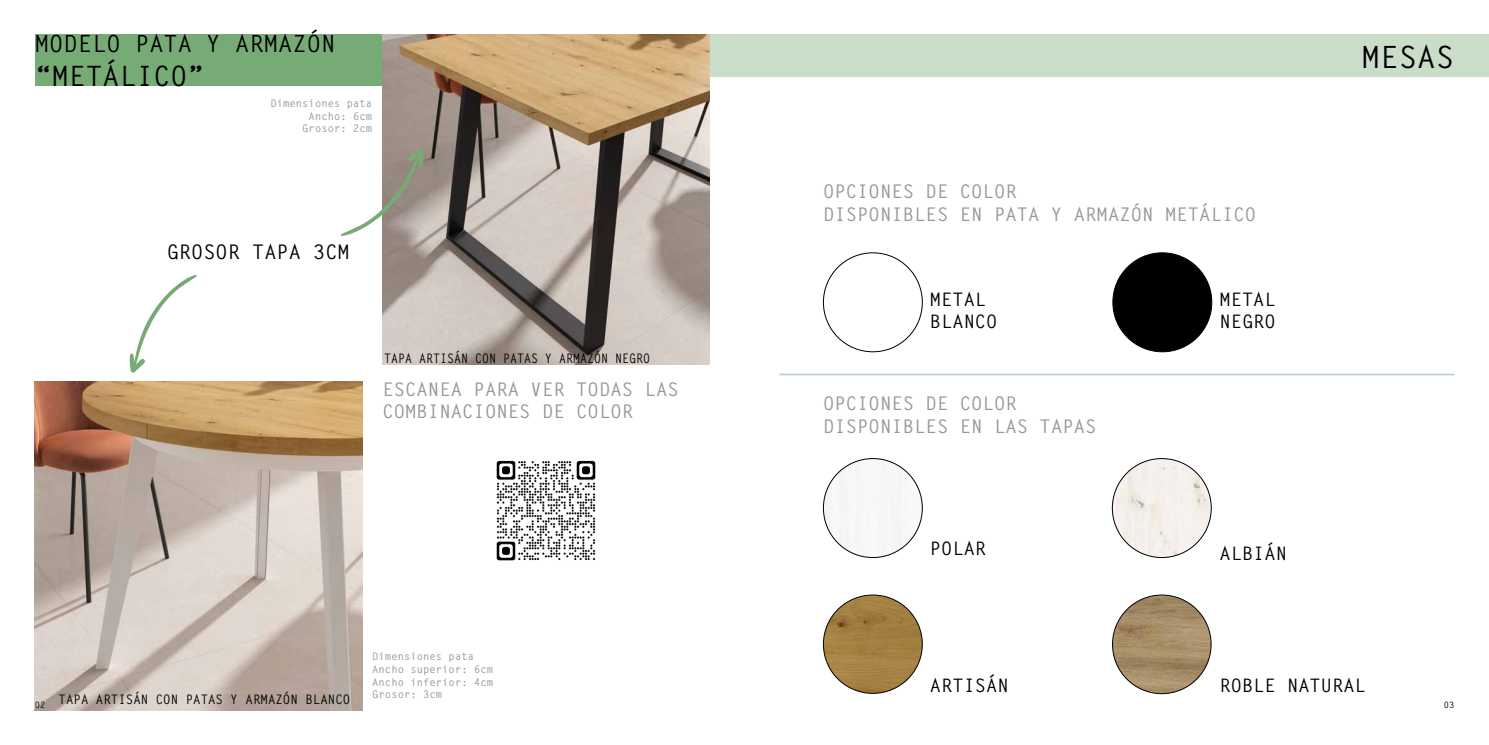
<style>
.page{position:relative;width:1489px;height:745px;background:#fff}
.page>*{position:absolute;margin:0;border:0;box-sizing:border-box;transform-origin:0 0}
.t1{font:700 30.62px "Letter Gothic Std";letter-spacing:.005em;color:#000}
.t2{font:700 28px "Letter Gothic Std";letter-spacing:.005em;color:#000}
.t3{font:700 23.62px "Letter Gothic Std";letter-spacing:.005em;color:#000}
.t4{font:700 20.12px "Letter Gothic Std";letter-spacing:.005em;color:#000}
.t5{font:700 18.81px/22.6px "Letter Gothic Std";letter-spacing:.005em;color:#979696}
.t6{font:700 18.55px/22.3px "Letter Gothic Std";letter-spacing:.005em;color:#000}
.t7{font:700 13.12px "Letter Gothic Std";letter-spacing:.005em;color:#000;scale:.94 1}
.t8{font:700 13.12px "Letter Gothic Std";letter-spacing:.005em;color:#000;scale:.88 1}
.t9{font:700 10.5px/12.6px "Letter Gothic Std";letter-spacing:.005em;color:#979696;text-align:right}
.t10{font:700 8.75px "Letter Gothic Std";color:#000}
</style>
<div class="page">
<img style="left:35px;top:381px;width:327px;height:328px">
<div style="left:709px;top:35px;width:779px;height:42px;background:#c9ddc8"></div>
<div style="left:1112px;top:253px;width:99px;height:98px;background:#000;border-radius:50%"></div>
<img style="left:1112px;top:458px;width:99px;height:99px;border-radius:49px">
<img style="left:1112px;top:594px;width:98px;height:99px;border-radius:49px">
<div style="left:823px;top:458px;width:99px;height:99px;background:#f8f7f6;border-radius:49px"></div>
<img style="left:823px;top:596px;width:99px;height:97px">
<div style="left:35px;top:35px;width:347px;height:51px;background:#77ab76"></div>
<img style="left:382px;top:35px;width:327px;height:330px">
<img style="left:496px;top:460px;width:100px;height:101px">
<svg style="left:341px;top:148px;width:83px;height:88px"></svg>
<svg style="left:129px;top:274px;width:68px;height:99px"></svg>
<hr style="left:779px;top:373px;width:675px;height:2px;background:#77ab76">
<p class="t3" style="left:35px;top:29px;width:302px">MODELO PATA Y ARMAZÓN</p>
<h2 class="t2" style="left:35px;top:59px;width:171px">“METÁLICO”</h2>
<p class="t9" style="left:270px;top:97px;width:103px">Dimensiones pata<br>Ancho: 6cm<br>Grosor: 2cm</p>
<p class="t4" style="left:167px;top:240px;width:184px">GROSOR TAPA 3CM</p>
<p class="t8" style="left:384px;top:350px;width:304px">TAPA ARTISÁN CON PATAS Y ARMAZÓN NEGRO</p>
<p class="t5" style="left:382px;top:377px;width:298px">ESCANEA PARA VER TODAS LAS<br>COMBINACIONES DE COLOR</p>
<p class="t10" style="left:35px;top:699px;width:12px">02</p>
<p class="t7" style="left:59px;top:690px;width:312px">TAPA ARTISÁN CON PATAS Y ARMAZÓN BLANCO</p>
<p class="t9" style="left:372px;top:650px;width:122px;text-align:left">Dimensiones pata<br>Ancho superior: 6cm<br>Ancho inferior: 4cm<br>Grosor: 3cm</p>
<p class="t5" style="left:823px;top:180px;width:434px">OPCIONES DE COLOR<br>DISPONIBLES EN PATA Y ARMAZÓN METÁLICO</p>
<p class="t6" style="left:929px;top:288px;width:69px">METAL<br>BLANCO</p>
<p class="t5" style="left:823px;top:392px;width:275px">OPCIONES DE COLOR<br>DISPONIBLES EN LAS TAPAS</p>
<p class="t6" style="left:929px;top:537px;width:58px">POLAR</p>
<p class="t6" style="left:1219px;top:288px;width:58px">METAL<br>NEGRO</p>
<p class="t6" style="left:1219px;top:542px;width:69px">ALBIÁN</p>
<h1 class="t1" style="left:1361px;top:38px;width:94px">MESAS</h1>
<p class="t6" style="left:929px;top:673px;width:80px">ARTISÁN</p>
<p class="t6" style="left:1219px;top:673px;width:148px">ROBLE NATURAL</p>
<p class="t10" style="left:1443px;top:699px;width:12px">03</p>
</div>
